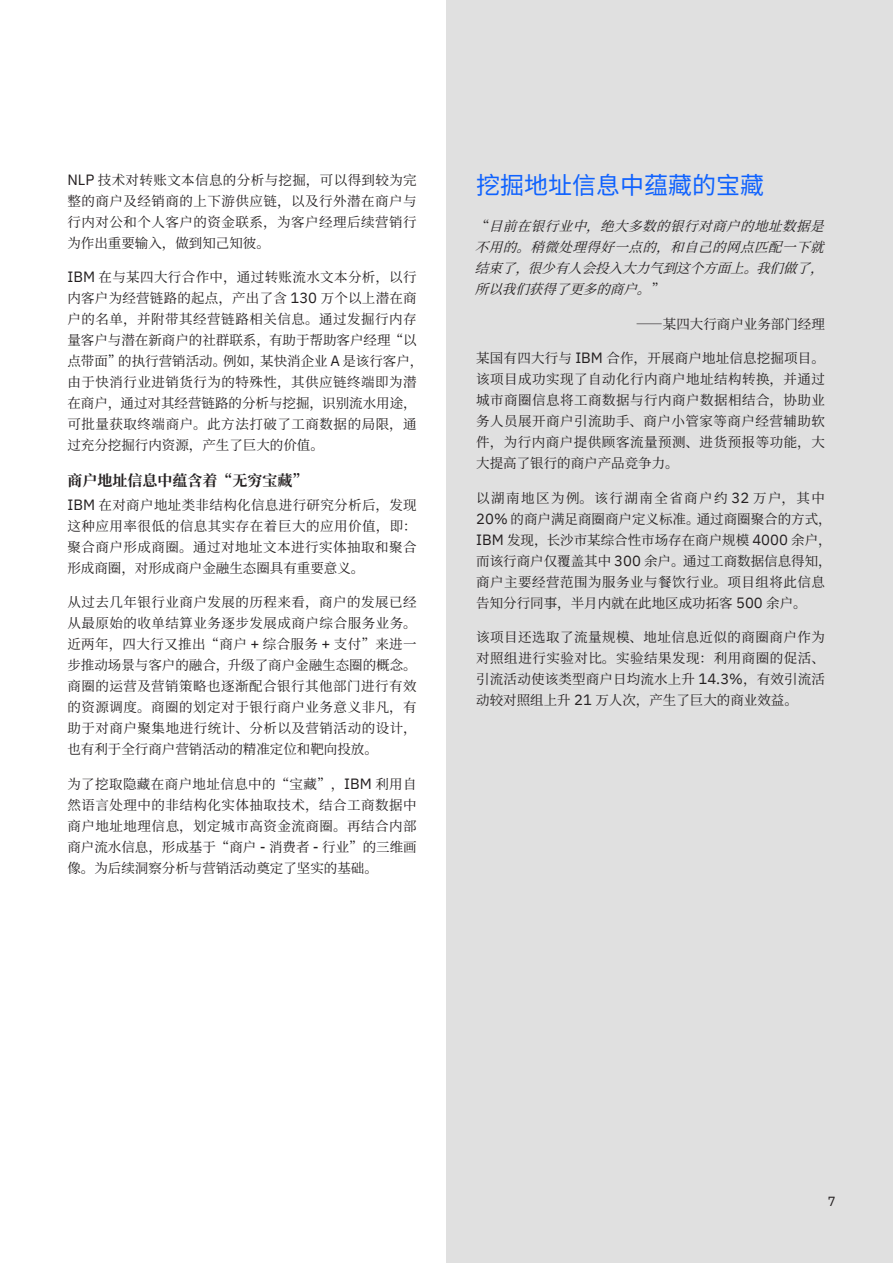
<style>
.page{position:relative;width:893px;height:1263px;background:#fff}
.page>*{position:absolute;margin:0;border:0;box-sizing:border-box;transform-origin:0 0}
.Title_16_Blue{font:24px "Noto Sans CJ Ksc";color:#0f62fe}
.Title_10_black{font:700 15px "Noto Serif CJ Ksc";color:#231f20}
.Body_9{font:13.5px/21px "Noto Serif CJ Ksc";color:#231f20;text-align:justify}
.Body_9-2{font:13.5px/21px "Noto Serif CJ Ksc";letter-spacing:.02em;color:#231f20}
.Body_9-3{font:italic 13.5px/21px "Noto Serif CJ Ksc";color:#231f20;text-align:justify}
.t1{font:13.2px "IBM Plex Sans";color:#231f20}
.s1{font-family:"IBM Plex Sans";font-size:14.85px}
.s2{font-style:normal}
</style>
<div class="page">
<div style="left:446px;top:0;width:447px;height:1263px;background:#e0e0e0"></div>
<p class="Body_9" style="left:67px;top:169px;width:351px"><span class="s1">NLP</span> 技术对转账文本信息的分析与挖掘，可以得到较为完整的商户及经销商的上下游供应链，以及行外潜在商户与行内对公和个人客户的资金联系，为客户经理后续营销行为作出重要输入，做到知己知彼。</p>
<p class="Body_9-2" style="left:67px;top:267px;width:358px"><span class="s1">IBM</span> 在与某四大行合作中，通过转账流水文本分析，以行内客户为经营链路的起点，产出了含 <span class="s1">130</span> 万个以上潜在商户的名单，并附带其经营链路相关信息。通过发掘行内存量客户与潜在新商户的社群联系，有助于帮助客户经理“以点带面”的执行营销活动。例如，某快消企业 <span class="s1">A</span> 是该行客户，由于快消行业进销货行为的特殊性，其供应链终端即为潜在商户，通过对其经营链路的分析与挖掘，识别流水用途，可批量获取终端商户。此方法打破了工商数据的局限，通过充分挖掘行内资源，产生了巨大的价值。</p>
<p class="Title_10_black" style="left:67px;top:472px;width:241px">商户地址信息中蕴含着“无穷宝藏”</p>
<p class="Body_9" style="left:67px;top:495px;width:351px"><span class="s1">IBM</span> 在对商户地址类非结构化信息进行研究分析后，发现这种应用率很低的信息其实存在着巨大的应用价值，即：聚合商户形成商圈。通过对地址文本进行实体抽取和聚合形成商圈，对形成商户金融生态圈具有重要意义。</p>
<p class="Body_9" style="left:67px;top:592px;width:351px">从过去几年银行业商户发展的历程来看，商户的发展已经从最原始的收单结算业务逐步发展成商户综合服务业务。近两年，四大行又推出“商户 <span class="s1">+</span> 综合服务 <span class="s1">+</span> 支付”来进一步推动场景与客户的融合，升级了商户金融生态圈的概念。商圈的运营及营销策略也逐渐配合银行其他部门进行有效的资源调度。商圈的划定对于银行商户业务意义非凡，有助于对商户聚集地进行统计、分析以及营销活动的设计，也有利于全行商户营销活动的精准定位和靶向投放。</p>
<p class="Body_9" style="left:67px;top:774px;width:351px">为了挖取隐藏在商户地址信息中的“宝藏”，<span class="s1">IBM</span> 利用自然语言处理中的非结构化实体抽取技术，结合工商数据中商户地址地理信息，划定城市高资金流商圈。再结合内部商户流水信息，形成基于“商户 <span class="s1">-</span> 消费者 <span class="s1">-</span> 行业”的三维画像。为后续洞察分析与营销活动奠定了坚实的基础。</p>
<p class="Title_16_Blue" style="left:476px;top:172px;width:289px">挖掘地址信息中蕴藏的宝藏</p>
<p class="Body_9-3" style="left:475px;top:216px;width:361px"><span class="s2">“</span> 目前在银行业中，绝大多数的银行对商户的地址数据是不用的。稍微处理得好一点的，和自己的网点匹配一下就结束了，很少有人会投入大力气到这个方面上。我们做了，所以我们获得了更多的商户。<span class="s2">”</span></p>
<p class="Body_9" style="left:636px;top:313px;width:190px">⸺某四大行商户业务部门经理</p>
<p class="Body_9" style="left:476px;top:348px;width:350px">某国有四大行与 <span class="s1">IBM</span> 合作，开展商户地址信息挖掘项目。该项目成功实现了自动化行内商户地址结构转换，并通过城市商圈信息将工商数据与行内商户数据相结合，协助业务人员展开商户引流助手、商户小管家等商户经营辅助软件，为行内商户提供顾客流量预测、进货预报等功能，大大提高了银行的商户产品竞争力。</p>
<p class="Body_9" style="left:476px;top:487px;width:357px;text-align:left">以湖南地区为例。该行湖南全省商户约 <span class="s1">32</span> 万户，其中<br><span class="s1">20%</span> 的商户满足商圈商户定义标准。通过商圈聚合的方式，<br><span class="s1">IBM</span> 发现，长沙市某综合性市场存在商户规模 <span class="s1">4000</span> 余户，而该行商户仅覆盖其中 <span class="s1">300</span> 余户。通过工商数据信息得知，商户主要经营范围为服务业与餐饮行业。项目组将此信息告知分行同事，半月内就在此地区成功拓客 <span class="s1">500</span> 余户。</p>
<p class="Body_9" style="left:476px;top:627px;width:350px">该项目还选取了流量规模、地址信息近似的商圈商户作为对照组进行实验对比。实验结果发现：利用商圈的促活、引流活动使该类型商户日均流水上升 <span class="s1">14.3%</span>，有效引流活动较对照组上升 <span class="s1">21</span> 万人次，产生了巨大的商业效益。</p>
<p class="t1" style="left:828px;top:1191px;width:9px">7</p>
</div>
